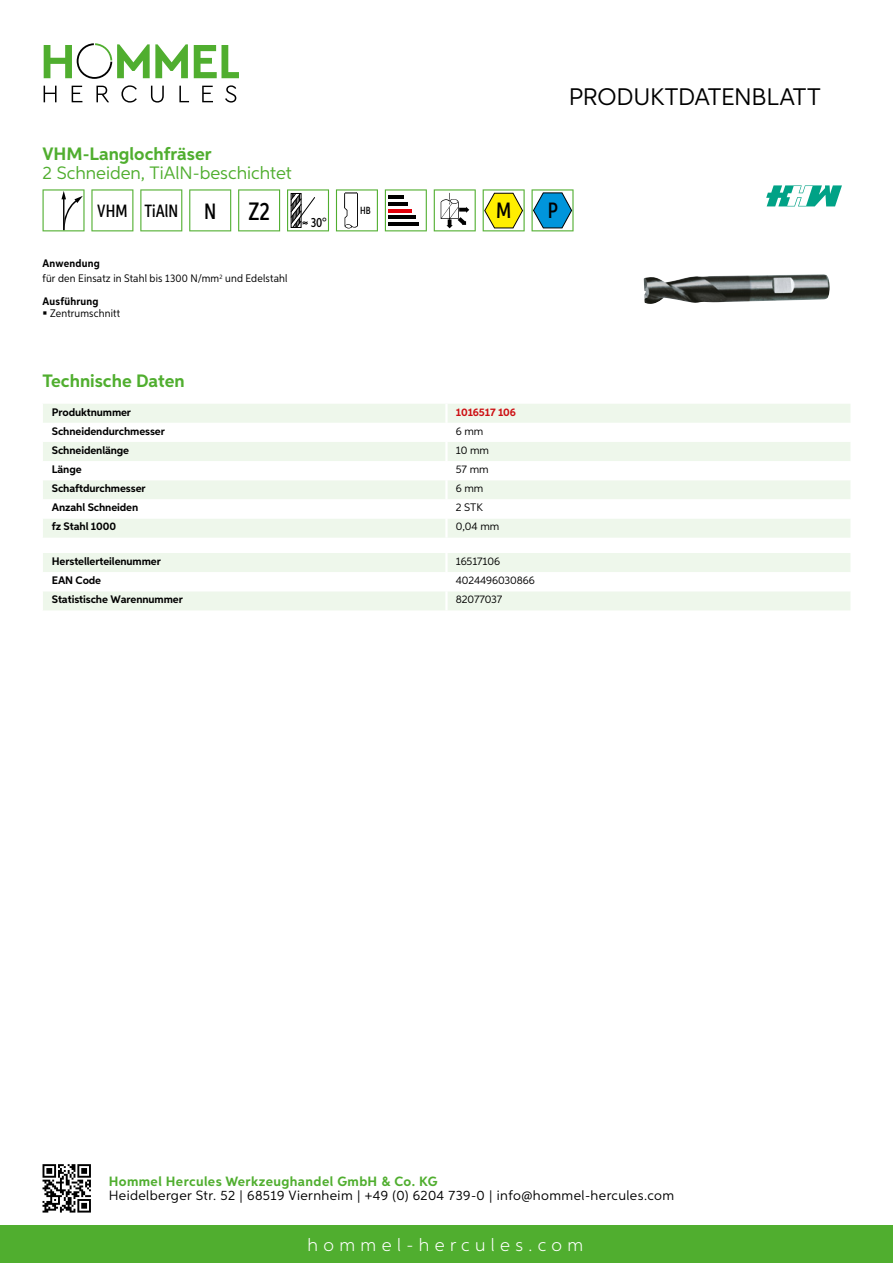
<style>
.page{position:relative;width:893px;height:1263px;background:#fff}
.page>*{position:absolute;margin:0;border:0;box-sizing:border-box;transform-origin:0 0}
.t1{font:500 25.2px "Aspira XX Nar";color:#000}
.t2{font:24px "Aspira";letter-spacing:-.01em;color:#000}
.t3{font:500 22.2px "Aspira XX Nar";color:#000}
.t4{font:700 18px "Aspira";color:#50ae2f}
.t5{font:18px "Aspira";color:#50ae2f}
.t6{font:300 18px "Aspira";letter-spacing:.3em;color:#fff}
.t7{font:500 17.85px "Aspira XX Nar";color:#000}
.t8{font:13.5px "Aspira";letter-spacing:.03em;color:#000}
.t9{font:700 13.5px "Aspira";letter-spacing:.03em;color:#50ae2f}
.t10{font:500 13.35px "Aspira XX Nar";color:#000}
.t11{font:700 10.95px "Aspira";letter-spacing:-.01em;color:#000}
.t12{font:10.95px/15.1px "Aspira Nar";letter-spacing:.015em;color:#000}
.t13{font:10.95px "Aspira";letter-spacing:-.01em;color:#000}
.t14{font:700 10.95px "Aspira";letter-spacing:-.01em;color:#cd1013}
.t15{font:700 10.95px "Aspira Nar";letter-spacing:.02em;color:#000}
.t16{font:500 10.35px "Aspira XX Nar";color:#000}
.s1{font-size:22.2px}
.s2{font-weight:700}
</style>
<div class="page">
<div style="left:0;top:1226px;width:893px;height:37px;background:#50ae2f"></div>
<svg style="left:43px;top:1164px;width:48px;height:48px"></svg>
<svg style="left:194px;top:45px;width:45px;height:33px"></svg>
<svg style="left:44px;top:43px;width:144px;height:36px"></svg>
<svg style="left:44px;top:86px;width:13px;height:16px"></svg>
<svg style="left:72px;top:86px;width:10px;height:16px"></svg>
<svg style="left:96px;top:86px;width:13px;height:16px"></svg>
<svg style="left:121px;top:85px;width:16px;height:18px"></svg>
<svg style="left:151px;top:86px;width:13px;height:17px"></svg>
<svg style="left:179px;top:86px;width:10px;height:16px"></svg>
<svg style="left:202px;top:86px;width:11px;height:16px"></svg>
<svg style="left:225px;top:85px;width:11px;height:18px"></svg>
<div style="left:43px;top:404px;width:807px;height:134px;background:#eef7eb"></div>
<svg style="left:43px;top:423px;width:807px;height:95px"></svg>
<hr style="left:445px;top:404px;width:3px;height:19px;background:#fff">
<hr style="left:445px;top:423px;width:3px;height:19px;background:#fff">
<hr style="left:445px;top:442px;width:3px;height:19px;background:#fff">
<hr style="left:445px;top:461px;width:3px;height:19px;background:#fff">
<hr style="left:445px;top:480px;width:3px;height:19px;background:#fff">
<hr style="left:445px;top:499px;width:3px;height:19px;background:#fff">
<hr style="left:445px;top:518px;width:3px;height:20px;background:#fff">
<svg style="left:43px;top:553px;width:807px;height:57px"></svg>
<hr style="left:445px;top:591px;width:3px;height:19px;background:#fff">
<svg style="left:43px;top:189px;width:42px;height:42px"></svg>
<svg style="left:91px;top:189px;width:42px;height:42px"></svg>
<svg style="left:140px;top:189px;width:42px;height:42px"></svg>
<svg style="left:189px;top:189px;width:42px;height:42px"></svg>
<svg style="left:238px;top:189px;width:42px;height:42px"></svg>
<svg style="left:287px;top:189px;width:42px;height:42px"></svg>
<svg style="left:336px;top:189px;width:42px;height:42px"></svg>
<svg style="left:385px;top:189px;width:42px;height:42px"></svg>
<hr style="left:388px;top:196px;width:16px;height:3px;background:#000">
<hr style="left:388px;top:202px;width:20px;height:4px;background:#000">
<hr style="left:388px;top:209px;width:23px;height:3px;background:#e3000b">
<hr style="left:388px;top:216px;width:27px;height:3px;background:#000">
<hr style="left:388px;top:222px;width:31px;height:4px;background:#000">
<svg style="left:434px;top:189px;width:42px;height:42px"></svg>
<svg style="left:483px;top:189px;width:42px;height:42px"></svg>
<svg style="left:532px;top:189px;width:42px;height:42px"></svg>
<img style="left:644px;top:274px;width:186px;height:30px">
<svg style="left:766px;top:185px;width:76px;height:21px"></svg>
<h3 class="t4" style="left:43px;top:142px;width:171px">VHM-Langlochfräser</h3>
<h3 class="t5" style="left:43px;top:162px;width:251px">2 Schneiden, TiAlN -beschichtet</h3>
<h3 class="t7" style="left:97px;top:200px;width:121px">VHM TiAlN <span class="s1">N</span></h3>
<h1 class="t1" style="left:248px;top:196px;width:23px">Z2</h1>
<p class="t12" style="left:43px;top:256px;width:246px"><span class="s2">Anwendung<br></span>für den Einsatz in Stahl bis 1300 N/mm<sup>2</sup> und Edelstahl</p>
<p class="t15" style="left:43px;top:294px;width:58px">Ausführung</p>
<p class="t12" style="left:50px;top:306px;width:71px">Zentrumschnitt</p>
<p class="t10" style="left:311px;top:215px;width:17px">30°</p>
<h2 class="t2" style="left:569px;top:82px;width:253px">Produktdatenblatt</h2>
<p class="t16" style="left:360px;top:204px;width:12px">HB</p>
<h3 class="t3" style="left:496px;top:197px;width:17px">M</h3>
<h3 class="t3" style="left:548px;top:197px;width:12px">P</h3>
<h3 class="t4" style="left:43px;top:369px;width:144px">Technische Daten</h3>
<p class="t11" style="left:52px;top:405px;width:81px">Produktnummer</p>
<p class="t14" style="left:456px;top:405px;width:62px">1016517 106</p>
<p class="t11" style="left:52px;top:424px;width:115px">Schneidendurchmesser</p>
<p class="t13" style="left:456px;top:424px;width:29px">6 mm</p>
<p class="t11" style="left:52px;top:443px;width:79px">Schneidenlänge</p>
<p class="t13" style="left:456px;top:443px;width:35px">10 mm</p>
<p class="t11" style="left:52px;top:462px;width:31px">Länge</p>
<p class="t13" style="left:456px;top:463px;width:34px">57 mm</p>
<p class="t11" style="left:52px;top:482px;width:95px">Schaftdurchmesser</p>
<p class="t13" style="left:456px;top:482px;width:29px">6 mm</p>
<p class="t11" style="left:52px;top:501px;width:88px">Anzahl Schneiden</p>
<p class="t13" style="left:456px;top:501px;width:22px">2 STK</p>
<p class="t11" style="left:52px;top:520px;width:66px">fz Stahl 1000</p>
<p class="t13" style="left:456px;top:520px;width:45px">0,04 mm</p>
<p class="t11" style="left:52px;top:554px;width:111px">Herstellerteilenummer</p>
<p class="t13" style="left:456px;top:554px;width:46px">16517106</p>
<p class="t11" style="left:52px;top:574px;width:51px">EAN Code</p>
<p class="t13" style="left:456px;top:574px;width:80px">4024496030866</p>
<p class="t11" style="left:52px;top:593px;width:132px">Statistische Warennummer</p>
<p class="t13" style="left:456px;top:593px;width:48px">82077037</p>
<p class="t9" style="left:109px;top:1172px;width:330px">Hommel Hercules Werkzeughandel GmbH &amp; Co. KG</p>
<p class="t8" style="left:109px;top:1187px;width:567px">Heidelberger Str. 52 | 68519 Viernheim | +49 (0) 6204 739-0 | info@hommel-hercules.com</p>
<h3 class="t6" style="left:307px;top:1234px;width:277px">hommel-hercules.com</h3>
</div>
